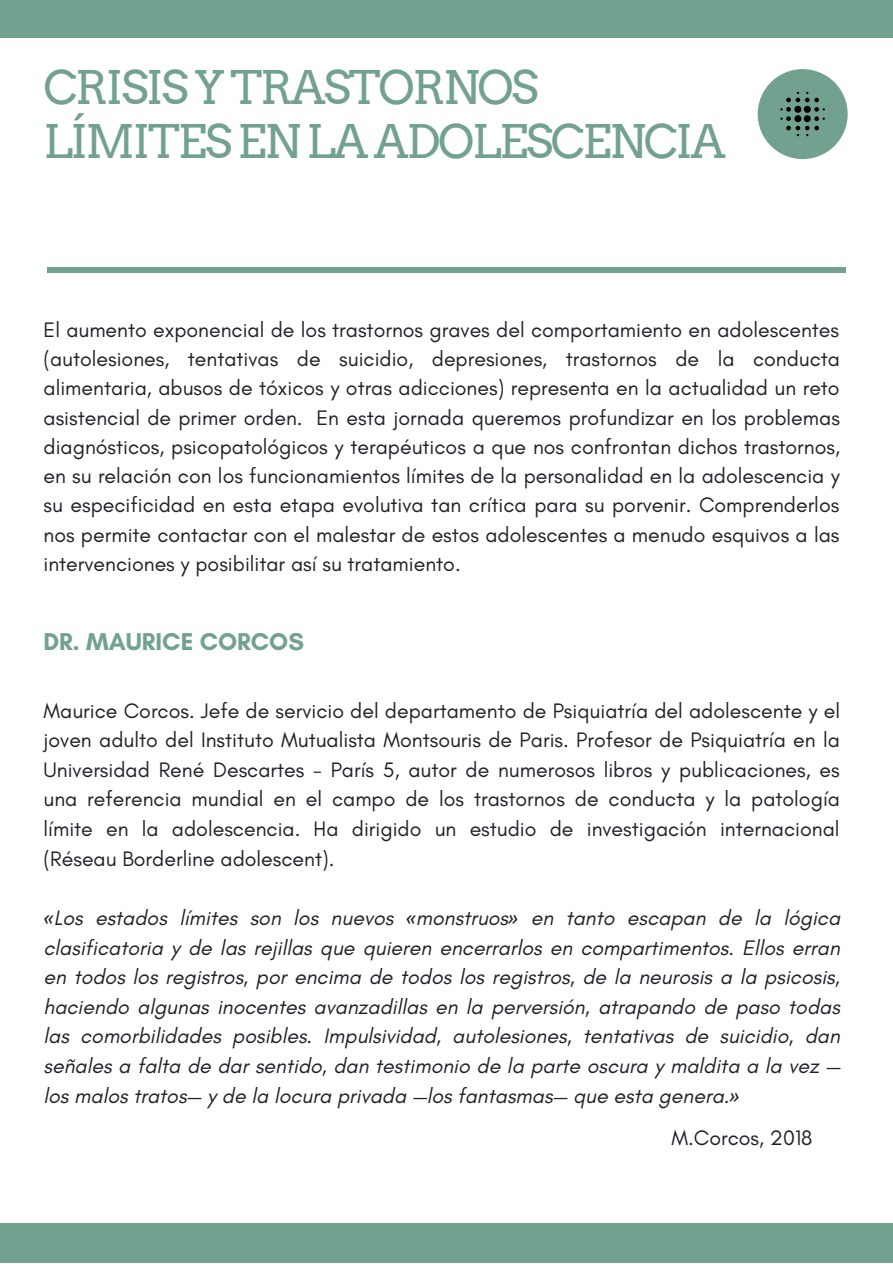
<style>
.page{position:relative;width:893px;height:1264px;background:#fff}
.page>*{position:absolute;margin:0;border:0;box-sizing:border-box;transform-origin:0 0}
.t1{font:46.35px/54px "Arvo";letter-spacing:-.05em;color:#72a190}
.t2{font:700 24.75px "Glacial Indifference";color:#72a190}
.t3{font:21.3px/29.2px "Glacial Indifference";color:#212227;text-align:justify}
.t4{font:italic 21.3px/29.5px "Glacial Indifference";color:#212227;text-align:justify}
.s1{font-family:"Noto Sans"}
</style>
<div class="page">
<div style="left:48px;top:267px;width:797px;height:6px;background:#72a190"></div>
<div style="left:757px;top:69px;width:90px;height:90px;background:#72a190;border-radius:50%"></div>
<svg style="left:780px;top:92px;width:44px;height:44px"></svg>
<div style="left:0;top:1223px;width:892px;height:39px;background:#72a190"></div>
<div style="left:0;top:0;width:892px;height:38px;background:#72a190"></div>
<h1 class="t1" style="left:43px;top:61px;width:683px">CRISIS Y TRASTORNOS<br>LÍMITES EN LA ADOLESCENCIA</h1>
<p class="t3" style="left:43px;top:315px;width:798px">El aumento exponencial de los trastornos graves del comportamiento en adolescentes (autolesiones, tentativas de suicidio, depresiones, trastornos de la conducta alimentaria, abusos de tóxicos y otras adicciones) representa en la actualidad un reto asistencial de primer orden. En esta jornada queremos profundizar en los problemas diagnósticos, psicopatológicos y terapéuticos a que nos confrontan dichos trastornos, en su relación con los funcionamientos límites de la personalidad en la adolescencia y su especificidad en esta etapa evolutiva tan crítica para su porvenir. Comprenderlos nos permite contactar con el malestar de estos adolescentes a menudo esquivos a las intervenciones y posibilitar así su tratamiento.</p>
<p class="t2" style="left:43px;top:626px;width:262px">DR. MAURICE CORCOS</p>
<p class="t3" style="left:43px;top:695px;width:798px">Maurice Corcos. Jefe de servicio del departamento de Psiquiatría del adolescente y el joven adulto del Instituto Mutualista Montsouris de Paris. Profesor de Psiquiatría en la Universidad René Descartes - París 5, autor de numerosos libros y publicaciones, es una referencia mundial en el campo de los trastornos de conducta y la patología límite en la adolescencia. Ha dirigido un estudio de investigación internacional (Réseau Borderline adolescent).</p>
<p class="t4" style="left:43px;top:902px;width:798px"><span class="s1">«</span>Los estados límites son los nuevos <span class="s1">«</span>monstruos<span class="s1">»</span> en tanto escapan de la lógica clasificatoria y de las rejillas que quieren encerrarlos en compartimentos. Ellos erran en todos los registros, por encima de todos los registros, de la neurosis a la psicosis, haciendo algunas inocentes avanzadillas en la perversión, atrapando de paso todas las comorbilidades posibles. Impulsividad, autolesiones, tentativas de suicidio, dan señales a falta de dar sentido, dan testimonio de la parte oscura y maldita a la vez — los malos tratos— y de la locura privada —los fantasmas— que esta genera.<span class="s1">»</span></p>
<p class="t3" style="left:671px;top:1122px;width:142px">M.Corcos, 2018</p>
</div>
